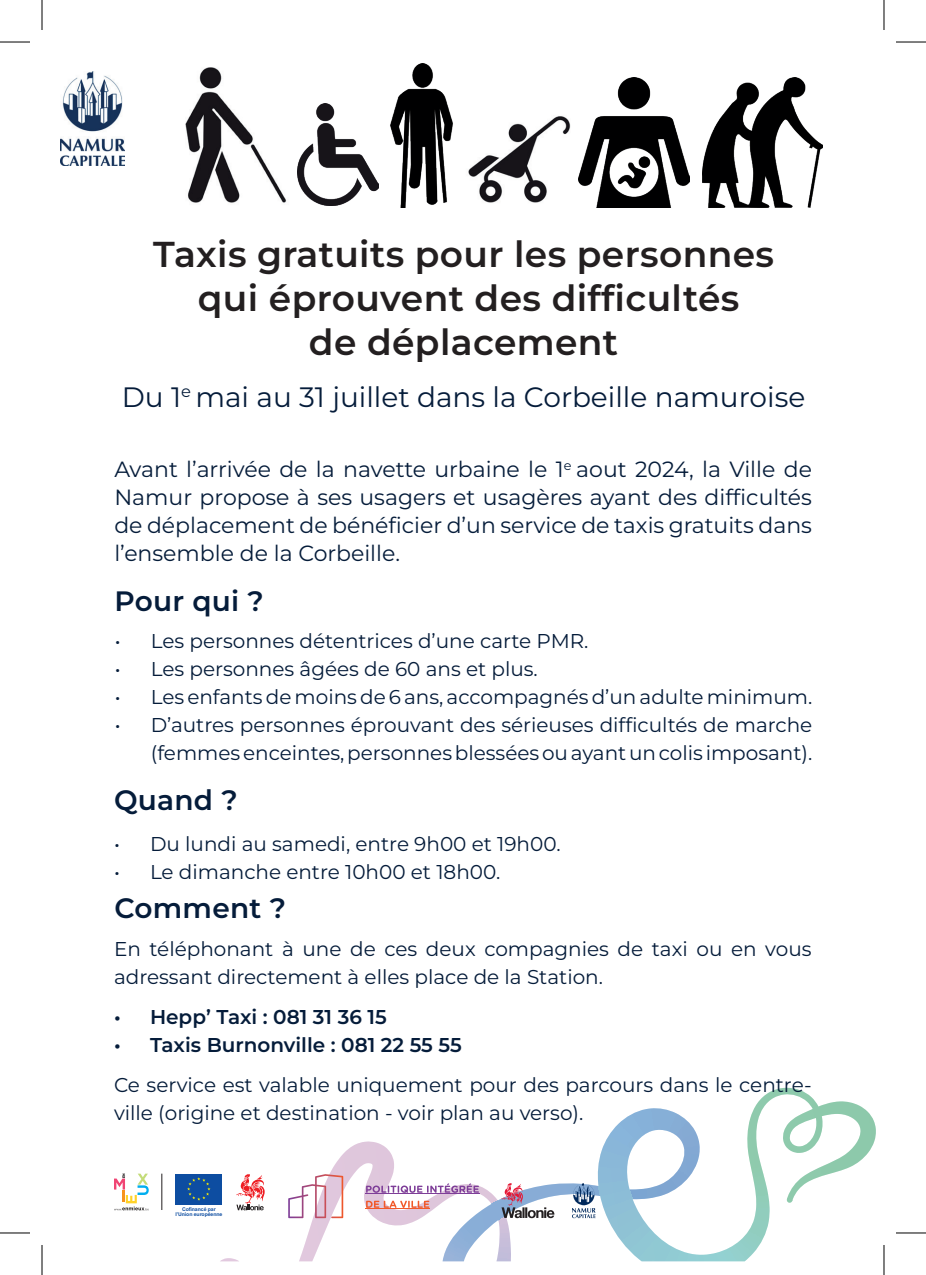
<style>
.page{position:relative;width:926px;height:1275px;background:#fff}
.page>*{position:absolute;margin:0;border:0;box-sizing:border-box;transform-origin:0 0}
.t1{font:600 36px/44px "Montserrat";letter-spacing:.01em;color:#231f20;text-align:center}
.t2{font:100 28px "Montserrat";color:#051c3a}
.t3{font:600 28px "Montserrat";letter-spacing:.01em;color:#051c3a}
.t4{font:100 22px/28px "Montserrat";color:#051c3a;text-align:justify}
.t5{font:100 20px/28px "Montserrat";color:#051c3a}
.t6{font:600 20px "Montserrat";color:#051c3a}
.t7{font:700 5.2px/5.6px "Arial";letter-spacing:-.015em;color:#0d4da1;text-align:center}
</style>
<div class="page">
<svg style="left:786px;top:1198px;width:6px;height:5px"></svg>
<svg style="left:217px;top:1088px;width:566px;height:173px"></svg>
<img style="left:61px;top:71px;width:63px;height:95px">
<div style="left:176px;top:1173px;width:46px;height:31px;background:#0d4da1"></div>
<svg style="left:187px;top:1177px;width:24px;height:23px"></svg>
<hr style="left:161px;top:1173px;width:1px;height:37px;background:#231f20">
<svg style="left:114px;top:1173px;width:35px;height:37px"></svg>
<svg style="left:236px;top:1173px;width:29px;height:37px"></svg>
<svg style="left:366px;top:1183px;width:113px;height:9px"></svg>
<hr style="left:365px;top:1193px;width:114px;height:1px;background:#7e3e98">
<svg style="left:366px;top:1200px;width:63px;height:7px"></svg>
<hr style="left:365px;top:1208px;width:65px;height:1px;background:#f15929">
<svg style="left:501px;top:1183px;width:53px;height:35px"></svg>
<svg style="left:288px;top:1174px;width:55px;height:44px"></svg>
<svg style="left:572px;top:1183px;width:24px;height:35px"></svg>
<img style="left:578px;top:77px;width:112px;height:130px">
<img style="left:468px;top:116px;width:103px;height:87px">
<img style="left:390px;top:63px;width:63px;height:144px">
<img style="left:297px;top:104px;width:81px;height:102px">
<img style="left:185px;top:67px;width:102px;height:136px">
<img style="left:702px;top:77px;width:121px;height:130px">
<hr style="left:0;top:42px;width:30px;height:1px;background:#000">
<hr style="left:896px;top:42px;width:30px;height:1px;background:#000">
<hr style="left:0;top:1232px;width:30px;height:1px;background:#000">
<hr style="left:896px;top:1232px;width:30px;height:1px;background:#000">
<hr style="left:42px;top:0;width:1px;height:30px;background:#000">
<hr style="left:42px;top:1245px;width:1px;height:30px;background:#000">
<hr style="left:884px;top:0;width:1px;height:30px;background:#000">
<hr style="left:884px;top:1245px;width:1px;height:30px;background:#000">
<h1 class="t1" style="left:153px;top:230px;width:622px">Taxis gratuits pour les personnes qui éprouvent des difficultés<br>de déplacement</h1>
<h2 class="t2" style="left:122px;top:378px;width:685px">Du 1<sup>e</sup> mai au 31 juillet dans la Corbeille namuroise</h2>
<p class="t4" style="left:114px;top:455px;width:699px">Avant l’arrivée de la navette urbaine le 1<sup>e</sup> aout 2024, la Ville de Namur propose à ses usagers et usagères ayant des difficultés de déplacement de bénéficier d’un service de taxis gratuits dans l’ensemble de la Corbeille.</p>
<h2 class="t3" style="left:114px;top:581px;width:151px">Pour qui ?</h2>
<p class="t5" style="left:115px;top:626px;width:475px">• Les personnes détentrices d’une carte PMR.</p>
<p class="t5" style="left:115px;top:654px;width:425px">• Les personnes âgées de 60 ans et plus.</p>
<p class="t5" style="left:115px;top:682px;width:699px">• Les enfants de moins de 6 ans, accompagnés d’un adulte minimum.</p>
<p class="t5" style="left:115px;top:710px;width:699px;text-align:right">• D’autres personnes éprouvant des sérieuses difficultés de marche (femmes enceintes, personnes blessées ou ayant un colis imposant).</p>
<h2 class="t3" style="left:114px;top:780px;width:125px">Quand ?</h2>
<p class="t5" style="left:114px;top:829px;width:448px">• Du lundi au samedi, entre 9h00 et 19h00.</p>
<p class="t5" style="left:114px;top:857px;width:388px">• Le dimanche entre 10h00 et 18h00.</p>
<h2 class="t3" style="left:114px;top:888px;width:173px">Comment ?</h2>
<p class="t5" style="left:114px;top:934px;width:699px">En téléphonant à une de ces deux compagnies de taxi ou en vous adressant directement à elles place de la Station.</p>
<p class="t6" style="left:114px;top:1002px;width:274px">• Hepp’ Taxi : 081 31 36 15</p>
<p class="t6" style="left:114px;top:1030px;width:349px">• Taxis Burnonville : 081 22 55 55</p>
<p class="t5" style="left:114px;top:1070px;width:699px">Ce service est valable uniquement pour des parcours dans le centre&shy;ville (origine et destination - voir plan au verso).</p>
<p class="t7" style="left:175px;top:1206px;width:48px">Cofinancé par l’Union européenne</p>
</div>
